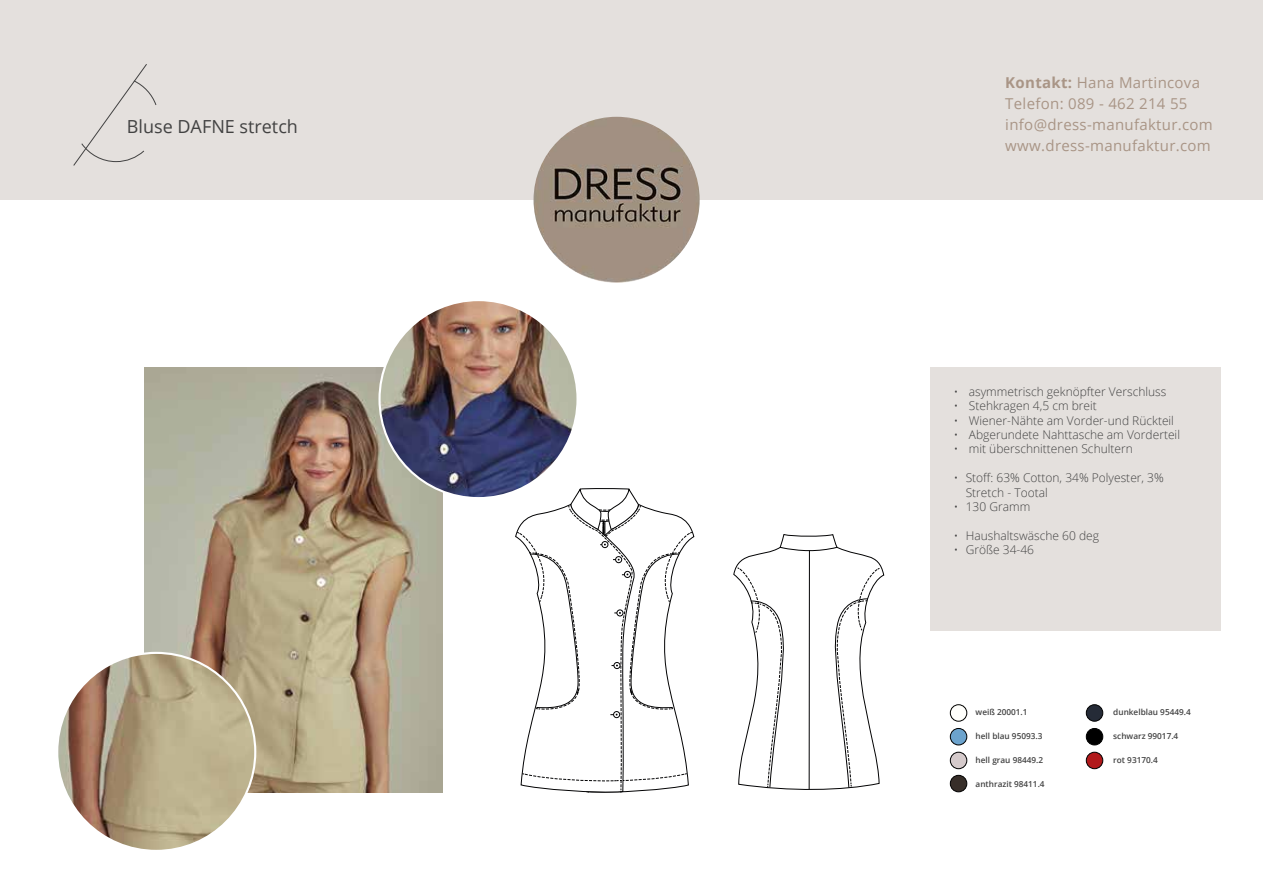
<style>
.page{position:relative;width:1263px;height:893px;background:#fff}
.page>*{position:absolute;margin:0;border:0;box-sizing:border-box;transform-origin:0 0}
.t1{font:18px "Open Sans";color:#424242}
.t2{font:15px/21px "Open Sans";letter-spacing:.02em;color:#a99586}
.t3{font:300 12px/14.4px "Open Sans";color:#424242}
.t4{font:600 8.25px "Open Sans";color:#424242}
.s1{font-weight:700}
</style>
<div class="page">
<div style="left:0;top:0;width:1263px;height:200px;background:#e4e0dd"></div>
<img style="left:533px;top:117px;width:167px;height:166px;border-radius:81px">
<svg style="left:73px;top:64px;width:84px;height:102px"></svg>
<img style="left:145px;top:367px;width:297px;height:426px">
<img style="left:57px;top:653px;width:198px;height:198px;border-radius:99px">
<img style="left:379px;top:300px;width:198px;height:198px;border-radius:99px">
<div style="left:930px;top:367px;width:290px;height:264px;background:#e4e0dd"></div>
<div style="left:950px;top:704px;width:17px;height:17px;border:1px solid #000;border-radius:50%"></div>
<div style="left:950px;top:728px;width:17px;height:17px;background:#6ca3cd;border-radius:50%"></div>
<div style="left:950px;top:728px;width:17px;height:17px;border:1px solid #000;border-radius:50%"></div>
<div style="left:950px;top:752px;width:17px;height:17px;background:#d5cacb;border-radius:50%"></div>
<div style="left:950px;top:752px;width:17px;height:17px;border:1px solid #000;border-radius:50%"></div>
<div style="left:950px;top:775px;width:17px;height:17px;background:#372e29;border-radius:50%"></div>
<div style="left:950px;top:775px;width:17px;height:17px;border:1px solid #000;border-radius:50%"></div>
<div style="left:1086px;top:705px;width:17px;height:16px;background:#252b37;border-radius:50%"></div>
<div style="left:1086px;top:704px;width:17px;height:17px;border:1px solid #000;border-radius:50%"></div>
<div style="left:1086px;top:728px;width:17px;height:17px;background:#000;border-radius:50%"></div>
<div style="left:1086px;top:728px;width:17px;height:17px;border:1px solid #000;border-radius:50%"></div>
<div style="left:1086px;top:752px;width:17px;height:17px;background:#b1191b;border-radius:50%"></div>
<div style="left:1086px;top:752px;width:17px;height:17px;border:1px solid #000;border-radius:50%"></div>
<svg style="left:515px;top:488px;width:179px;height:305px"></svg>
<svg style="left:733px;top:534px;width:151px;height:256px"></svg>
<hr style="left:809px;top:551px;width:1px;height:238px;background:#020203">
<h1 class="t1" style="left:127px;top:114px;width:173px">Bluse DAFNE stretch</h1>
<p class="t2" style="left:1005px;top:71px;width:209px"><span class="s1">Kontakt:</span> Hana Martincova<br>Telefon: 089 - 462 214 55 info@dress-manufaktur.com www.dress-manufaktur.com</p>
<p class="t3" style="left:954px;top:384px;width:214px">• asymmetrisch geknöpfter Verschluss</p>
<p class="t3" style="left:954px;top:398px;width:145px">• Stehkragen 4,5 cm breit</p>
<p class="t3" style="left:954px;top:413px;width:222px">• Wiener-Nähte am Vorder-und Rückteil</p>
<p class="t3" style="left:954px;top:427px;width:228px">• Abgerundete Nahttasche am Vorderteil</p>
<p class="t3" style="left:954px;top:442px;width:181px">• mit überschnittenen Schultern</p>
<p class="t3" style="left:966px;top:470px;width:200px;text-indent:-12px">• Stoff: 63% Cotton, 34% Polyester, 3%<br>Stretch - Tootal</p>
<p class="t3" style="left:954px;top:499px;width:78px">• 130 Gramm</p>
<p class="t3" style="left:954px;top:528px;width:147px">• Haushaltswäsche 60 deg</p>
<p class="t3" style="left:954px;top:542px;width:82px">• Größe 34-46</p>
<p class="t4" style="left:976px;top:706px;width:53px">weiß 20001.1</p>
<p class="t4" style="left:976px;top:730px;width:68px">hell blau 95093.3</p>
<p class="t4" style="left:976px;top:754px;width:69px">hell grau 98449.2</p>
<p class="t4" style="left:976px;top:778px;width:71px">anthrazit 98411.4</p>
<p class="t4" style="left:1113px;top:706px;width:79px">dunkelblau 95449.4</p>
<p class="t4" style="left:1113px;top:730px;width:67px">schwarz 99017.4</p>
<p class="t4" style="left:1113px;top:754px;width:46px">rot 93170.4</p>
</div>
